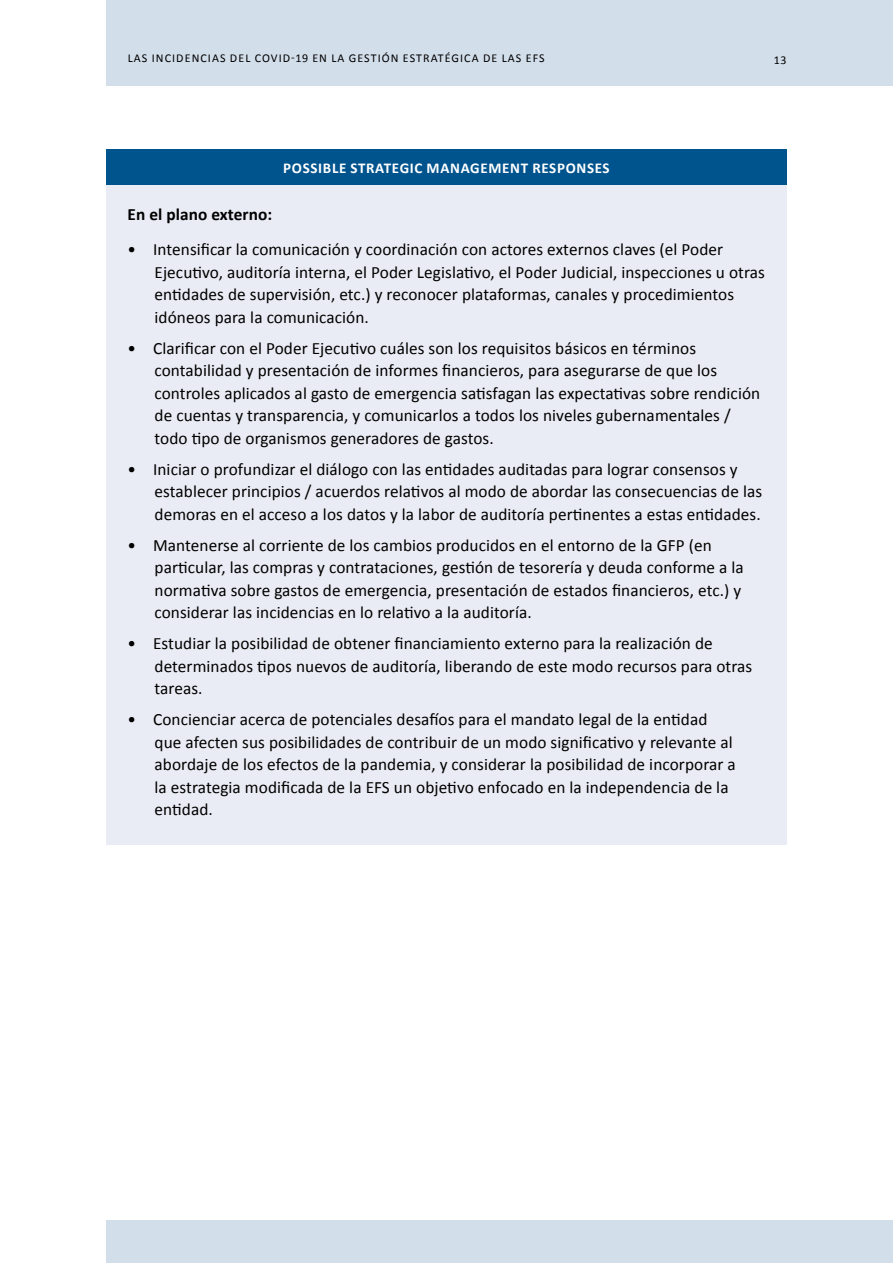
<style>
.page{position:relative;width:893px;height:1263px;background:#fff}
.page>*{position:absolute;margin:0;border:0;box-sizing:border-box;transform-origin:0 0}
.t1{font:17.25px/22.5px "Calibri";letter-spacing:.005em;color:#000}
.t2{font:700 17.25px "Calibri";letter-spacing:.005em;color:#000}
.t3{font:700 15px "Calibri";letter-spacing:.045em;color:#fff}
.t4{font:12px "Calibri";letter-spacing:.09em;color:#000}
</style>
<div class="page">
<div style="left:106px;top:0;width:787px;height:85px;background:#d3deeb"></div>
<div style="left:106px;top:1220px;width:787px;height:43px;background:#d3deeb"></div>
<div style="left:106px;top:149px;width:681px;height:37px;background:#00548e"></div>
<div style="left:106px;top:186px;width:681px;height:659px;background:#e9ecf4"></div>
<p class="t4" style="left:128px;top:51px;width:418px">LAS INCIDENCIAS DEL COVID-19 EN LA GESTIÓN ESTRATÉGICA DE LAS EFS</p>
<p class="t4" style="left:774px;top:52px;width:14px">13</p>
<p class="t3" style="left:283px;top:158px;width:328px">POSSIBLE STRATEGIC MANAGEMENT RESPONSES</p>
<p class="t2" style="left:128px;top:203px;width:146px">En el plano externo:</p>
<p class="t1" style="left:155px;top:238px;width:612px;text-indent:-27px">• Intensificar la comunicación y coordinación con actores externos claves (el Poder Ejecutivo, auditoría interna, el Poder Legislativo, el Poder Judicial, inspecciones u otras entidades de supervisión, etc.) y reconocer plataformas, canales y procedimientos idóneos para la comunicación.</p>
<p class="t1" style="left:155px;top:337px;width:607px;text-indent:-27px">• Clarificar con el Poder Ejecutivo cuáles son los requisitos básicos en términos contabilidad y presentación de informes financieros, para asegurarse de que los controles aplicados al gasto de emergencia satisfagan las expectativas sobre rendición de cuentas y transparencia, y comunicarlos a todos los niveles gubernamentales / todo tipo de organismos generadores de gastos.</p>
<p class="t1" style="left:155px;top:458px;width:609px;text-indent:-27px">• Iniciar o profundizar el diálogo con las entidades auditadas para lograr consensos y establecer principios / acuerdos relativos al modo de abordar las consecuencias de las demoras en el acceso a los datos y la labor de auditoría pertinentes a estas entidades.</p>
<p class="t1" style="left:155px;top:534px;width:591px;text-indent:-27px">• Mantenerse al corriente de los cambios producidos en el entorno de la GFP (en particular, las compras y contrataciones, gestión de tesorería y deuda conforme a la normativa sobre gastos de emergencia, presentación de estados financieros, etc.) y considerar las incidencias en lo relativo a la auditoría.</p>
<p class="t1" style="left:155px;top:632px;width:599px;text-indent:-27px">• Estudiar la posibilidad de obtener financiamiento externo para la realización de determinados tipos nuevos de auditoría, liberando de este modo recursos para otras tareas.</p>
<p class="t1" style="left:155px;top:708px;width:583px;text-indent:-27px">• Concienciar acerca de potenciales desafíos para el mandato legal de la entidad que afecten sus posibilidades de contribuir de un modo significativo y relevante al abordaje de los efectos de la pandemia, y considerar la posibilidad de incorporar a la estrategia modificada de la EFS un objetivo enfocado en la independencia de la entidad.</p>
</div>
